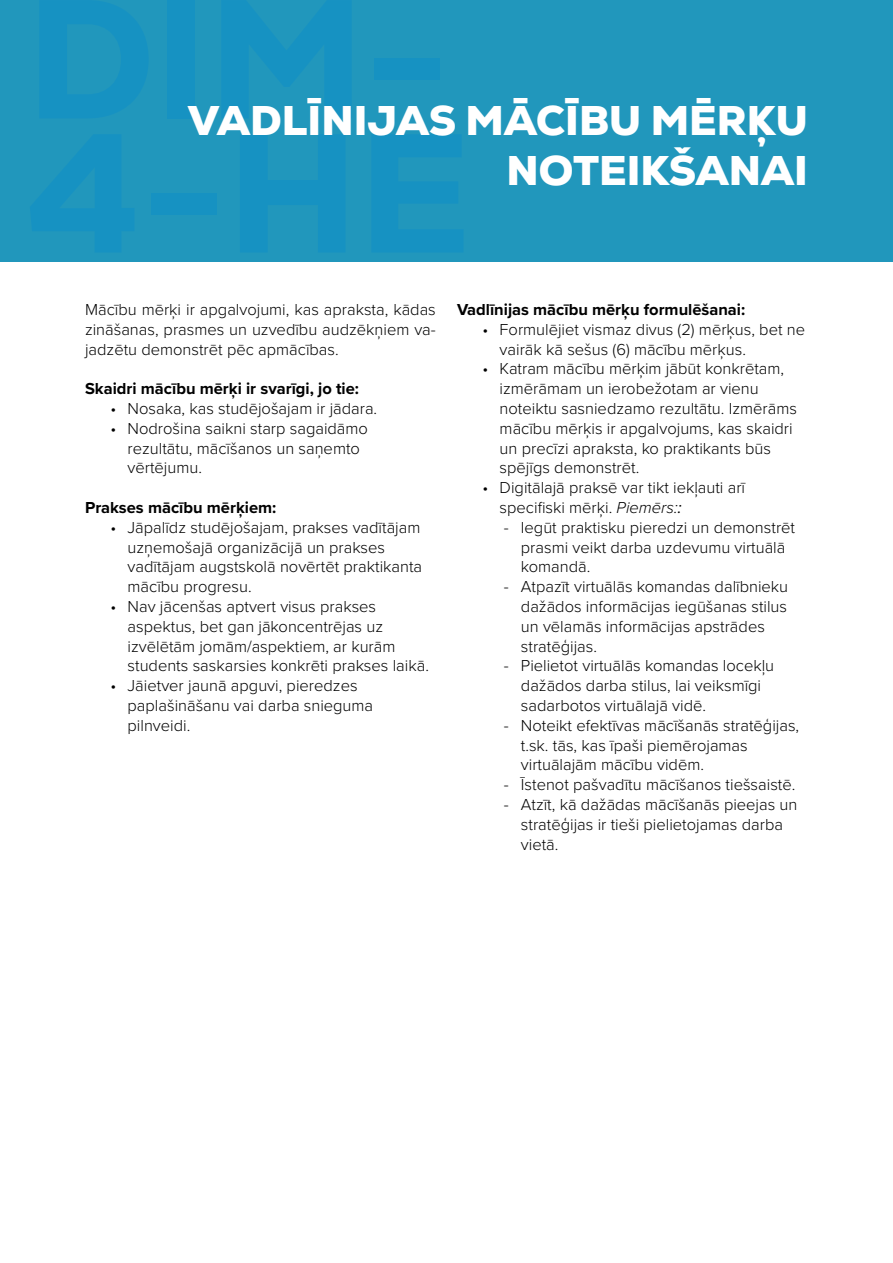
<style>
.page{position:relative;width:893px;height:1263px;background:#fff}
.page>*{position:absolute;margin:0;border:0;box-sizing:border-box;transform-origin:0 0}
.t1{font:900 41.4px/49.7px "Nexa";color:#fff;text-align:right}
.t2{font:300 16.5px/19.8px "Proxima Nova";color:#000}
.t3{font:700 16.5px "Proxima Nova";color:#000}
.s1{font-style:italic}
.s2{font-weight:400;font-style:italic}
</style>
<div class="page">
<div style="left:0;top:0;width:893px;height:261px;background:#2197bc"></div>
<h1 class="t1" style="left:188px;top:95px;width:621px">VADLĪNIJAS MĀCĪBU MĒRĶU<br>NOTEIKŠANAI</h1>
<p class="t2" style="left:85px;top:299px;width:352px;text-align:justify">Mācību mērķi ir apgalvojumi, kas apraksta, kādas zināšanas, prasmes un uzvedību audzēkņiem va&shy;jadzētu demonstrēt pēc apmācības.</p>
<p class="t3" style="left:85px;top:376px;width:275px">Skaidri mācību mērķi ir svarīgi, jo tie:</p>
<p class="t2" style="left:111px;top:398px;width:268px">• Nosaka, kas studējošajam ir jādara.</p>
<p class="t2" style="left:128px;top:417px;width:242px;text-indent:-17px">• Nodrošina saikni starp sagaidāmo rezultātu, mācīšanos un saņemto vērtējumu.</p>
<p class="t3" style="left:85px;top:495px;width:193px">Prakses mācību mērķiem:</p>
<p class="t2" style="left:128px;top:516px;width:296px;text-indent:-17px">• Jāpalīdz studējošajam, prakses vadītājam uzņemošajā organizācijā un prakses vadītājam augstskolā novērtēt praktikanta mācību progresu.</p>
<p class="t2" style="left:128px;top:596px;width:303px;text-indent:-17px">• Nav jācenšas aptvert visus prakses aspektus, bet gan jākoncentrējas uz izvēlētām jomām/aspektiem, ar kurām students saskarsies konkrēti prakses laikā.</p>
<p class="t2" style="left:128px;top:675px;width:247px;text-indent:-17px">• Jāietver jaunā apguvi, pieredzes paplašināšanu vai darba snieguma pilnveidi.</p>
<p class="t3" style="left:457px;top:297px;width:290px">Vadlīnijas mācību mērķu formulēšanai:</p>
<p class="t2" style="left:500px;top:318px;width:307px;text-indent:-17px">• Formulējiet vismaz divus (2) mērķus, bet ne vairāk kā sešus (6) mācību mērķus.</p>
<p class="t2" style="left:500px;top:358px;width:299px;text-indent:-17px">• Katram mācību mērķim jābūt konkrētam, izmērāmam un ierobežotam ar vienu noteiktu sasniedzamo rezultātu. Izmērāms mācību mērķis ir apgalvojums, kas skaidri un precīzi apraksta, ko praktikants būs spējīgs demonstrēt.</p>
<p class="t2" style="left:500px;top:477px;width:247px;text-indent:-17px">• Digitālajā praksē var tikt iekļauti arī specifiski mērķi. <span class="s1">Piemērs:</span><span class="s2">:</span></p>
<p class="t2" style="left:521px;top:516px;width:276px;text-indent:-17px">- Iegūt praktisku pieredzi un demonstrēt prasmi veikt darba uzdevumu virtuālā komandā.</p>
<p class="t2" style="left:521px;top:576px;width:269px;text-indent:-17px">- Atpazīt virtuālās komandas dalībnieku dažādos informācijas iegūšanas stilus un vēlamās informācijas apstrādes stratēģijas.</p>
<p class="t2" style="left:521px;top:655px;width:255px;text-indent:-17px">- Pielietot virtuālās komandas locekļu dažādos darba stilus, lai veiksmīgi sadarbotos virtuālajā vidē.</p>
<p class="t2" style="left:521px;top:714px;width:280px;text-indent:-17px">- Noteikt efektīvas mācīšanās stratēģijas, t.sk. tās, kas īpaši piemērojamas virtuālajām mācību vidēm.</p>
<p class="t2" style="left:504px;top:774px;width:293px">- Īstenot pašvadītu mācīšanos tiešsaistē.</p>
<p class="t2" style="left:521px;top:794px;width:278px;text-indent:-17px">- Atzīt, kā dažādas mācīšanās pieejas un stratēģijas ir tieši pielietojamas darba vietā.</p>
</div>
